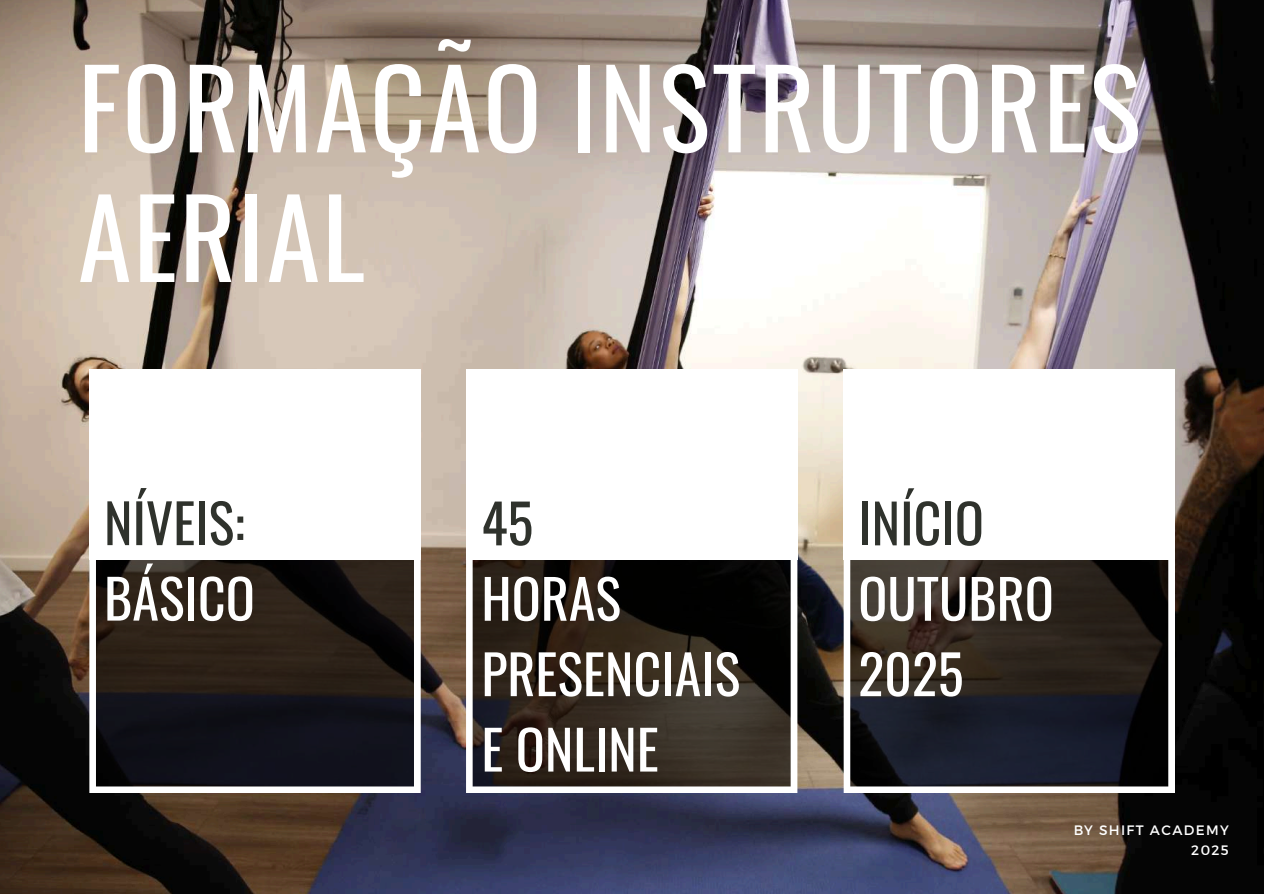
<style>
.page{position:relative;width:1264px;height:894px;background:#fff}
.page>*{position:absolute;margin:0;border:0;box-sizing:border-box;transform-origin:0 0}
.t1{font:108px/129.6px "Oswald";letter-spacing:.02em;color:#fff}
.t2{font:54px/75.3px "Oswald";color:#fff}
.t3{font:54px "Oswald";color:#2f322c}
.t4{font:13.65px/19.8px "Montserrat";letter-spacing:.1em;color:#fff;text-align:right}
</style>
<div class="page">
<img style="left:0;top:0;width:1263px;height:893px">
<svg style="left:89px;top:369px;width:332px;height:423px;background:#2c2726"></svg>
<div style="left:89px;top:369px;width:331px;height:190px;background:#fff"></div>
<svg style="left:466px;top:559px;width:331px;height:233px;background:#342d26"></svg>
<div style="left:466px;top:369px;width:331px;height:190px;background:#fff"></div>
<svg style="left:843px;top:369px;width:331px;height:423px"></svg>
<h1 class="t1" style="left:78px;top:39px;width:1064px">FORMAÇÃO INSTRUTORES<br>AERIAL</h1>
<p class="t3" style="left:104px;top:480px;width:142px">NÍVEIS:</p>
<p class="t2" style="left:104px;top:558px;width:152px">BÁSICO</p>
<p class="t3" style="left:481px;top:480px;width:53px">45</p>
<p class="t2" style="left:481px;top:558px;width:260px">HORAS<br>PRESENCIAIS<br>E ONLINE</p>
<p class="t3" style="left:858px;top:480px;width:127px">INÍCIO</p>
<p class="t2" style="left:858px;top:558px;width:197px">OUTUBRO<br>2025</p>
<p class="t4" style="left:1072px;top:819px;width:157px">BY SHIFT ACADEMY<br>2025</p>
</div>
